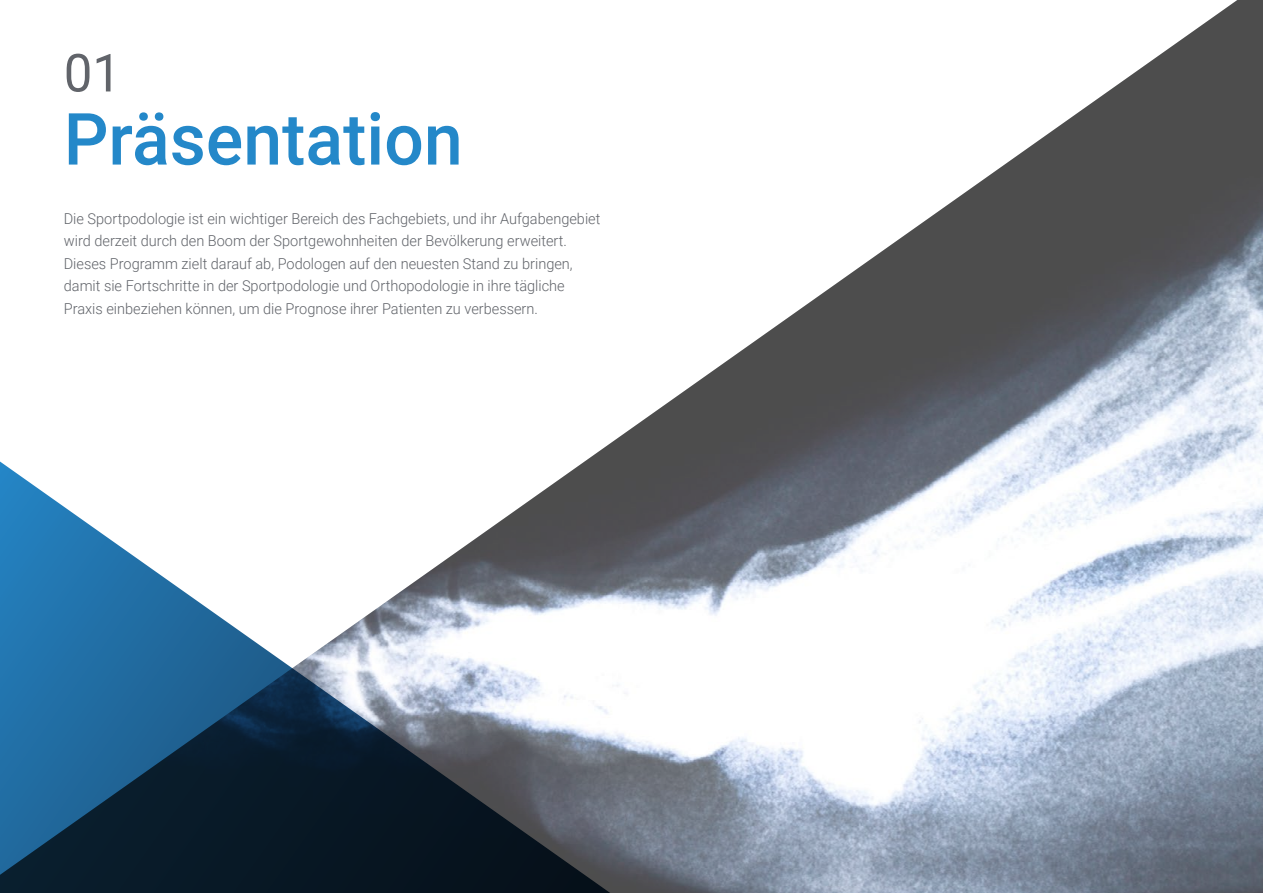
<style>
.page{position:relative;width:1263px;height:893px;background:#fff}
.page>*{position:absolute;margin:0;border:0;box-sizing:border-box;transform-origin:0 0}
.t1{font:500 72px "Roboto";color:#2488c9}
.t2{font:52.5px "Roboto";color:#61646a}
.t3{font:300 15px/22.5px "Roboto";color:#61646a}
</style>
<div class="page">
<img style="left:606px;top:0;width:657px;height:893px">
<svg style="left:0;top:446px;width:640px;height:447px"></svg>
<h2 class="t2" style="left:64px;top:36px;width:59px">01</h2>
<h1 class="t1" style="left:64px;top:89px;width:400px">Präsentation</h1>
<p class="t3" style="left:64px;top:207px;width:538px">Die Sportpodologie ist ein wichtiger Bereich des Fachgebiets, und ihr Aufgabengebiet wird derzeit durch den Boom der Sportgewohnheiten der Bevölkerung erweitert.<br>Dieses Programm zielt darauf ab, Podologen auf den neuesten Stand zu bringen, damit sie Fortschritte in der Sportpodologie und Orthopodologie in ihre tägliche Praxis einbeziehen können, um die Prognose ihrer Patienten zu verbessern.</p>
</div>
